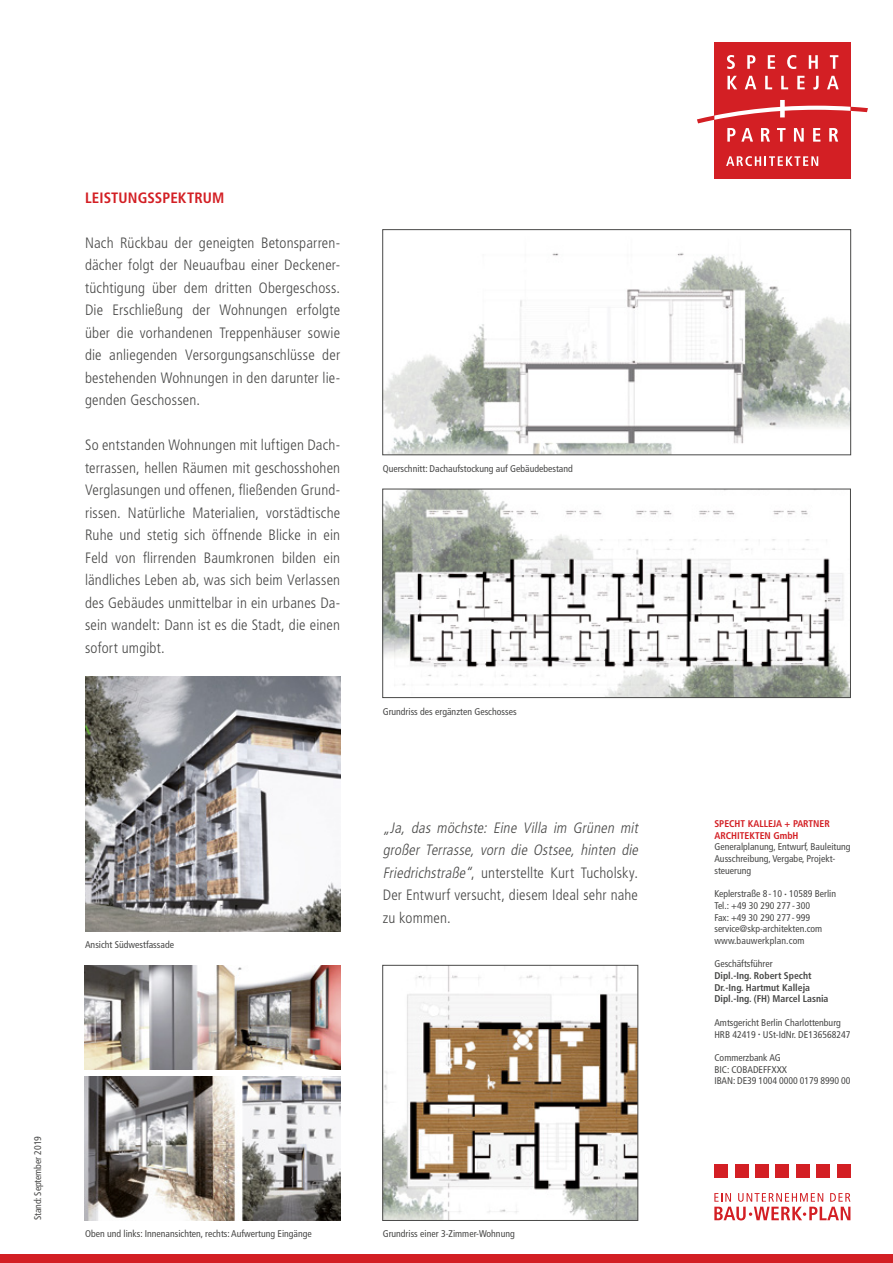
<style>
.page{position:relative;width:893px;height:1263px;background:#fff}
.page>*{position:absolute;margin:0;border:0;box-sizing:border-box;transform-origin:0 0}
.t1{font:300 condensed 15px/22.5px "Frutiger LT Std";letter-spacing:.01em;color:#494948;text-align:justify}
.t2{font:italic 300 condensed 15px/22.5px "Frutiger LT Std";color:#494948}
.t3{font:700 condensed 15px "Frutiger LT Std";letter-spacing:.005em;color:#d31f24}
.t4{font:condensed 9.75px/11.7px "Frutiger LT Std";color:#494948}
.t5{font:700 condensed 9.75px/11.7px "Frutiger LT Std";color:#494948}
.t6{font:700 condensed 9.75px/11.7px "Frutiger LT Std";color:#d31f24}
.s1{font-style:normal}
</style>
<div class="page">
<div style="left:0;top:1254px;width:893px;height:9px;background:#d31f24"></div>
<svg style="left:714px;top:1193px;width:136px;height:27px"></svg>
<div style="left:837px;top:1164px;width:13px;height:14px;background:#d31f24"></div>
<div style="left:816px;top:1164px;width:14px;height:14px;background:#d31f24"></div>
<div style="left:796px;top:1164px;width:14px;height:14px;background:#d31f24"></div>
<div style="left:776px;top:1164px;width:13px;height:14px;background:#d31f24"></div>
<div style="left:755px;top:1164px;width:14px;height:14px;background:#d31f24"></div>
<div style="left:735px;top:1164px;width:13px;height:14px;background:#d31f24"></div>
<div style="left:714px;top:1164px;width:14px;height:14px;background:#d31f24"></div>
<div style="left:714px;top:43px;width:136px;height:136px;background:#d31f24"></div>
<svg style="left:727px;top:55px;width:8px;height:14px"></svg>
<svg style="left:747px;top:55px;width:8px;height:14px"></svg>
<svg style="left:768px;top:55px;width:7px;height:14px"></svg>
<svg style="left:787px;top:55px;width:9px;height:14px"></svg>
<svg style="left:809px;top:55px;width:9px;height:14px"></svg>
<svg style="left:830px;top:55px;width:8px;height:14px"></svg>
<svg style="left:727px;top:76px;width:10px;height:13px"></svg>
<svg style="left:745px;top:76px;width:11px;height:13px"></svg>
<svg style="left:765px;top:76px;width:7px;height:13px"></svg>
<svg style="left:781px;top:76px;width:7px;height:13px"></svg>
<svg style="left:797px;top:76px;width:8px;height:13px"></svg>
<svg style="left:813px;top:76px;width:6px;height:14px"></svg>
<svg style="left:827px;top:76px;width:12px;height:13px"></svg>
<svg style="left:726px;top:156px;width:92px;height:10px"></svg>
<svg style="left:697px;top:100px;width:171px;height:42px"></svg>
<img style="left:85px;top:676px;width:255px;height:255px">
<img style="left:384px;top:967px;width:252px;height:252px">
<div style="left:382px;top:965px;width:256px;height:256px;border:1px solid #494948"></div>
<img style="left:384px;top:253px;width:465px;height:200px">
<div style="left:382px;top:229px;width:469px;height:226px;border:1px solid #494948"></div>
<img style="left:384px;top:491px;width:465px;height:205px">
<div style="left:382px;top:489px;width:469px;height:209px;border:1px solid #494948"></div>
<img style="left:85px;top:1076px;width:255px;height:144px">
<img style="left:85px;top:965px;width:255px;height:104px">
<p class="t3" style="left:85px;top:188px;width:141px">LEISTUNGSSPEKTRUM</p>
<p class="t1" style="left:85px;top:231px;width:257px">Nach Rückbau der geneigten Betonsparren&shy;dächer folgt der Neuaufbau einer Deckener&shy;tüchtigung über dem dritten Obergeschoss.<br>Die Erschließung der Wohnungen erfolgte über die vorhandenen Treppenhäuser sowie die anliegenden Versorgungsanschlüsse der bestehenden Wohnungen in den darunter lie&shy;genden Geschossen.</p>
<p class="t1" style="left:85px;top:434px;width:257px">So entstanden Wohnungen mit luftigen Dach&shy;terrassen, hellen Räumen mit geschosshohen Verglasungen und offenen, fließenden Grund&shy;rissen. Natürliche Materialien, vorstädtische Ruhe und stetig sich öffnende Blicke in ein Feld von flirrenden Baumkronen bilden ein ländliches Leben ab, was sich beim Verlassen des Gebäudes unmittelbar in ein urbanes Da&shy;sein wandelt: Dann ist es die Stadt, die einen sofort umgibt.</p>
<p class="t4" style="left:85px;top:939px;width:90px">Ansicht Südwestfassade</p>
<p class="t4" style="left:383px;top:462px;width:192px">Querschnitt: Dachaufstockung auf Gebäudebestand</p>
<p class="t4" style="left:383px;top:705px;width:135px">Grundriss des ergänzten Geschosses</p>
<p class="t2" style="left:383px;top:816px;width:260px">„Ja, das möchste: Eine Villa im Grünen mit großer Terrasse, vorn die Ostsee, hinten die Friedrichstraße“<span class="s1">, unterstellte Kurt Tucholsky.<br>Der Entwurf versucht, diesem Ideal sehr nahe zu kommen.</span></p>
<p class="t4" style="left:32px;top:1220px;width:86px;rotate:-90deg">Stand: September 2019</p>
<p class="t4" style="left:85px;top:1228px;width:228px">Oben und links: Innenansichten, rechts: Aufwertung Eingänge</p>
<p class="t4" style="left:383px;top:1228px;width:134px">Grundriss einer 3-Zimmer-Wohnung</p>
<p class="t6" style="left:714px;top:818px;width:117px">SPECHT KALLEJA + PARTNER<br>ARCHITEKTEN GmbH</p>
<p class="t4" style="left:714px;top:841px;width:138px">Generalplanung, Entwurf, Bauleitung<br>Ausschreibung, Vergabe, Projekt&shy;steuerung</p>
<p class="t4" style="left:714px;top:888px;width:123px">Keplerstraße 8 - 10 <sup>•</sup> 10589 Berlin<br>Tel.: +49 30 290 277 - 300<br>Fax: +49 30 290 277 - 999 service@skp-architekten.com www.bauwerkplan.com</p>
<p class="t4" style="left:714px;top:958px;width:60px">Geschäftsführer</p>
<p class="t5" style="left:714px;top:970px;width:116px">Dipl.-Ing. Robert Specht<br>Dr.-Ing. Hartmut Kalleja<br>Dipl.-Ing. (FH) Marcel Lasnia</p>
<p class="t4" style="left:714px;top:1017px;width:138px">Amtsgericht Berlin Charlottenburg<br>HRB 42419 <sup>•</sup> USt-IdNr. DE136568247</p>
<p class="t4" style="left:714px;top:1052px;width:138px">Commerzbank AG<br>BIC: COBADEFFXXX<br>IBAN: DE39 1004 0000 0179 8990 00</p>
</div>
